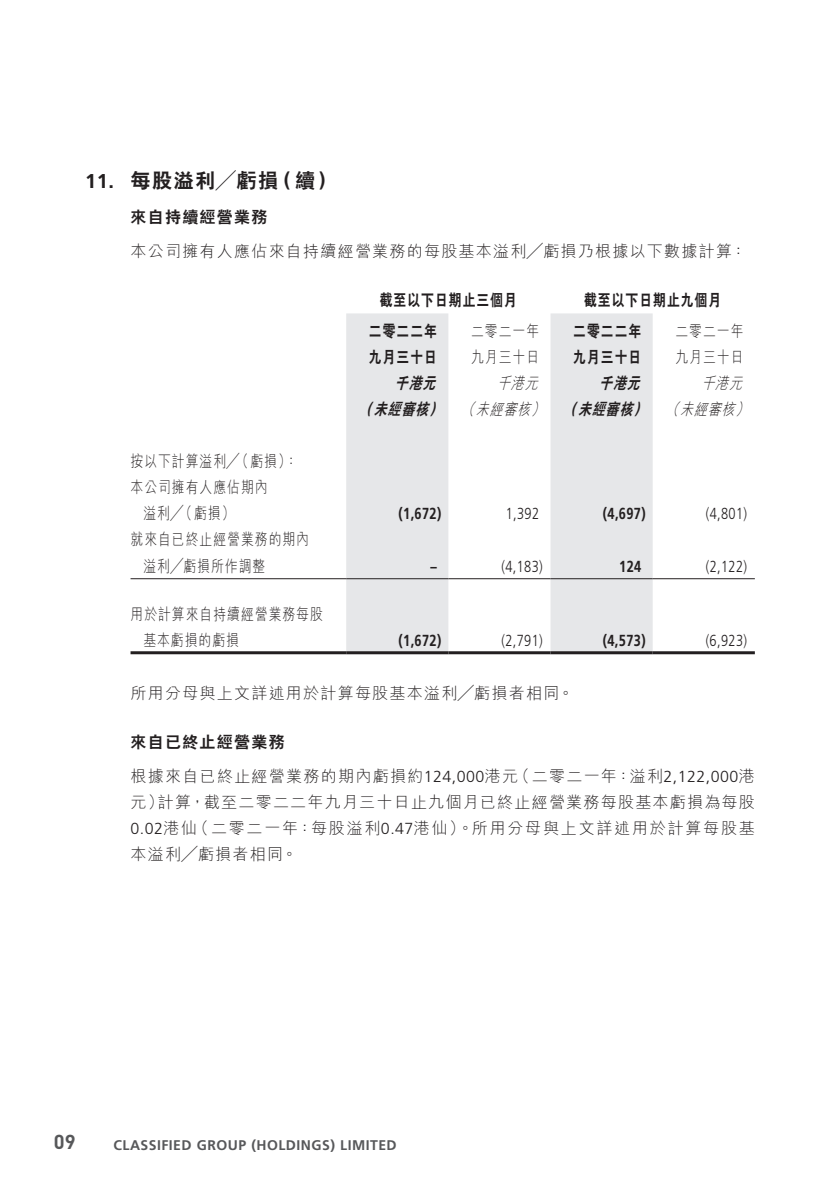
<style>
.page{position:relative;width:840px;height:1191px;background:#fff}
.page>*{position:absolute;margin:0;border:0;box-sizing:border-box;transform-origin:0 0}
.t1{font:800 20px "C Hei 2 HK";letter-spacing:.08em;color:#231f20}
.t2{font:700 20px "DIN";color:#57585a}
.t3{font:300 16px/26px "M Hei HK";letter-spacing:.08em;color:#231f20;text-align:justify}
.t4{font:300 16px/26px "M Hei HK";letter-spacing:.08em;color:#231f20;scale:.8 1}
.t5{font:800 16px/26px "C Hei 2 HK";letter-spacing:.08em;color:#231f20;scale:.8 1}
.t6{font:300 16px "Frutiger LT Std";letter-spacing:.03em;color:#231f20;scale:.8 1}
.t7{font:700 16px "Frutiger LT Std";letter-spacing:.03em;color:#231f20;scale:.8 1}
.t8{font:italic 800 16px "C Hei 2 HK";color:#231f20;scale:.8 1}
.t9{font:800 16px "C Hei 2 HK";letter-spacing:.08em;color:#231f20}
.t10{font:italic 300 16px "M Hei HK";color:#231f20;scale:.8 1}
.t11{font:700 14px "Frutiger LT Std";letter-spacing:.035em;color:#57585a}
.s1{font-family:"Frutiger LT Std";font-weight:700}
.s2{font-family:"M Hei HK";font-weight:300}
.s3{font-family:"Frutiger LT Std"}
</style>
<div class="page">
<svg style="left:346px;top:313px;width:306px;height:338px;fill:#e6e7e9"></svg>
<hr style="left:130px;top:578px;width:216px;height:1px;background:#231f20">
<hr style="left:346px;top:578px;width:102px;height:1px;background:#231f20">
<hr style="left:448px;top:578px;width:102px;height:1px;background:#231f20">
<hr style="left:550px;top:578px;width:102px;height:1px;background:#231f20">
<hr style="left:652px;top:578px;width:102px;height:1px;background:#231f20">
<hr style="left:130px;top:651px;width:216px;height:3px;background:#231f20">
<hr style="left:346px;top:651px;width:102px;height:3px;background:#231f20">
<hr style="left:448px;top:651px;width:102px;height:3px;background:#231f20">
<hr style="left:550px;top:651px;width:102px;height:3px;background:#231f20">
<hr style="left:652px;top:651px;width:102px;height:3px;background:#231f20">
<p class="t1" style="left:85px;top:170px;width:253px"><span class="s1">11.</span> 每股溢利╱虧損（續）</p>
<p class="t9" style="left:130px;top:208px;width:138px">來自持續經營業務</p>
<p class="t3" style="left:130px;top:238px;width:617px">本公司擁有人應佔來自持續經營業務的每股基本溢利╱虧損乃根據以下數據計算：</p>
<p class="t5" style="left:379px;top:287px;width:173px">截至以下日期止三個月</p>
<p class="t5" style="left:583px;top:287px;width:173px">截至以下日期止九個月</p>
<p class="t5" style="left:369px;top:318px;width:86px">二零二二年九月三十日</p>
<p class="t4" style="left:471px;top:318px;width:86px">二零二一年九月三十日</p>
<p class="t5" style="left:573px;top:318px;width:86px">二零二二年九月三十日</p>
<p class="t4" style="left:675px;top:318px;width:86px">二零二一年九月三十日</p>
<p class="t8" style="left:395px;top:375px;width:57px">千港元</p>
<p class="t10" style="left:497px;top:375px;width:57px">千港元</p>
<p class="t8" style="left:599px;top:375px;width:57px">千港元</p>
<p class="t10" style="left:701px;top:375px;width:57px">千港元</p>
<p class="t8" style="left:359px;top:401px;width:493px">（未經審核） <span class="s2">（未經審核）</span> （未經審核） <span class="s2">（未經審核）</span></p>
<p class="t4" style="left:130px;top:448px;width:210px">按以下計算溢利╱（虧損）：</p>
<p class="t4" style="left:130px;top:474px;width:173px">本公司擁有人應佔期內</p>
<p class="t4" style="left:143px;top:500px;width:115px">溢利╱（虧損）</p>
<p class="t7" style="left:398px;top:504px;width:55px">(1,672)</p>
<p class="t6" style="left:505px;top:505px;width:43px">1,392</p>
<p class="t7" style="left:602px;top:504px;width:55px">(4,697)</p>
<p class="t6" style="left:705px;top:505px;width:53px">(4,801)</p>
<p class="t4" style="left:143px;top:526px;width:208px;text-indent:-13px">就來自已終止經營業務的期內溢利╱虧損所作調整</p>
<p class="t7" style="left:430px;top:556px;width:9px">–</p>
<p class="t6" style="left:501px;top:557px;width:53px">(4,183)</p>
<p class="t7" style="left:619px;top:556px;width:29px">124</p>
<p class="t6" style="left:705px;top:557px;width:53px">(2,122)</p>
<p class="t4" style="left:143px;top:601px;width:226px;text-indent:-13px">用於計算來自持續經營業務每股基本虧損的虧損</p>
<p class="t7" style="left:398px;top:631px;width:55px">(1,672)</p>
<p class="t6" style="left:501px;top:631px;width:53px">(2,791)</p>
<p class="t7" style="left:602px;top:631px;width:55px">(4,573)</p>
<p class="t6" style="left:705px;top:631px;width:53px">(6,923)</p>
<p class="t3" style="left:130px;top:680px;width:444px">所用分母與上文詳述用於計算每股基本溢利╱虧損者相同。</p>
<p class="t9" style="left:130px;top:733px;width:155px">來自已終止經營業務</p>
<p class="t3" style="left:130px;top:763px;width:625px">根據來自已終止經營業務的期內虧損約<span class="s3">124,000</span>港元（二零二一年：溢利<span class="s3">2,122,000</span>港元）計算，截至二零二二年九月三十日止九個月已終止經營業務每股基本虧損為每股<span class="s3">0.02</span>港仙（二零二一年：每股溢利<span class="s3">0.47</span>港仙）。所用分母與上文詳述用於計算每股基本溢利╱虧損者相同。</p>
<p class="t2" style="left:54px;top:1129px;width:23px">09</p>
<p class="t11" style="left:113px;top:1136px;width:284px">CLASSIFIED GROUP (HOLDINGS) LIMITED</p>
</div>
